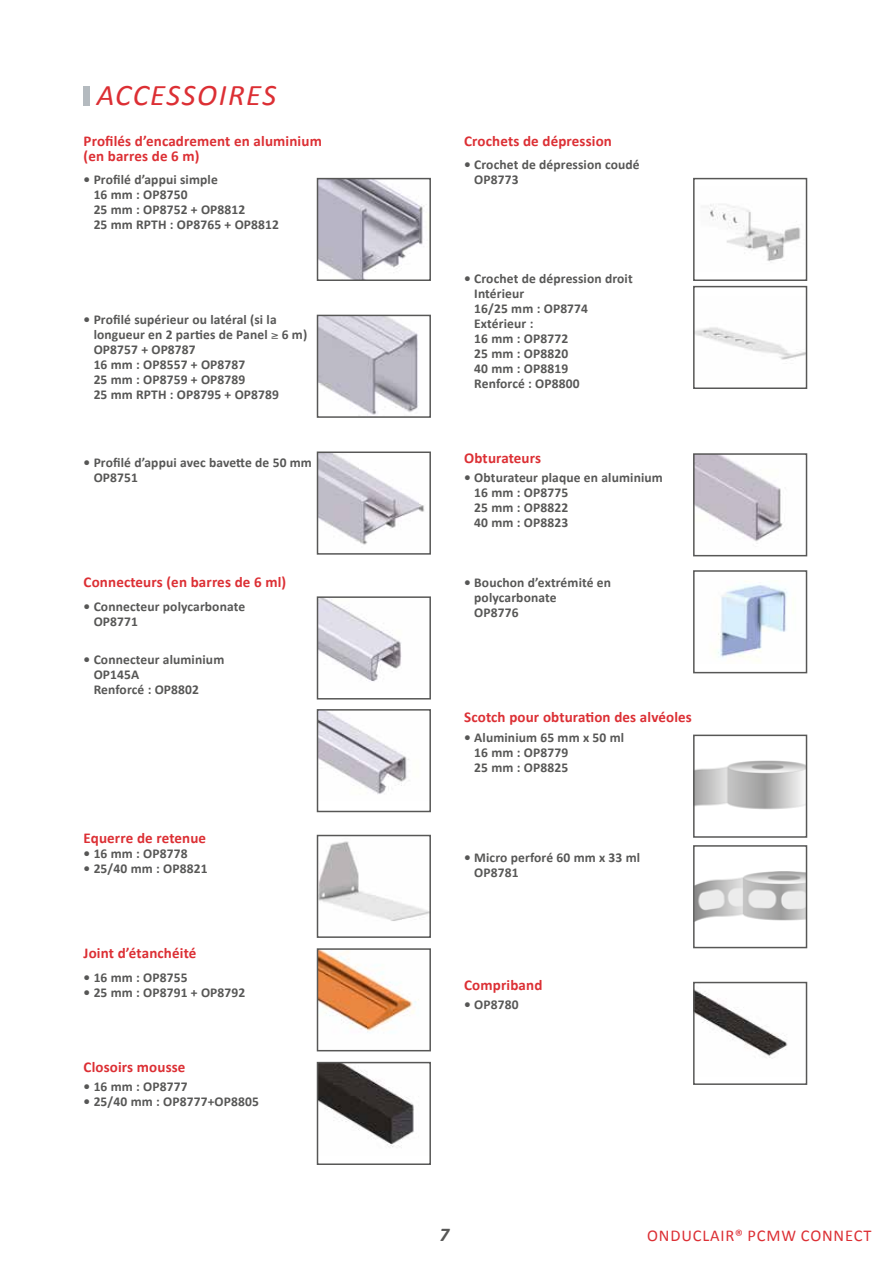
<style>
.page{position:relative;width:893px;height:1263px;background:#fff}
.page>*{position:absolute;margin:0;border:0;box-sizing:border-box;transform-origin:0 0}
.t1{font:italic 30px "Calibri";letter-spacing:.05em;color:#dc2f34}
.t2{font:italic 700 19.5px "Calibri";color:#575756}
.t3{font:16.5px "Calibri";letter-spacing:.05em;color:#dc2f34}
.t4{font:700 15px/15px "Calibri";letter-spacing:.01em;color:#dc2f34}
.t5{font:700 13.5px/15px "Calibri";letter-spacing:.01em;color:#575756}
</style>
<div class="page">
<div style="left:84px;top:86px;width:6px;height:19px;background:#b4babf"></div>
<img style="left:320px;top:181px;width:104px;height:97px">
<div style="left:317px;top:178px;width:114px;height:103px;border:2px solid #575756"></div>
<img style="left:320px;top:318px;width:98px;height:97px">
<div style="left:317px;top:315px;width:114px;height:103px;border:2px solid #575756"></div>
<img style="left:709px;top:204px;width:92px;height:59px">
<div style="left:693px;top:178px;width:114px;height:103px;border:2px solid #575756"></div>
<img style="left:696px;top:327px;width:108px;height:33px">
<div style="left:693px;top:286px;width:114px;height:103px;border:2px solid #575756"></div>
<img style="left:696px;top:456px;width:87px;height:86px">
<div style="left:693px;top:453px;width:114px;height:103px;border:2px solid #575756"></div>
<img style="left:718px;top:581px;width:70px;height:80px">
<div style="left:693px;top:570px;width:114px;height:103px;border:2px solid #575756"></div>
<img style="left:696px;top:761px;width:108px;height:49px">
<div style="left:693px;top:735px;width:114px;height:103px;border:2px solid #575756"></div>
<img style="left:696px;top:871px;width:108px;height:50px">
<div style="left:693px;top:845px;width:114px;height:103px;border:2px solid #575756"></div>
<img style="left:320px;top:1065px;width:94px;height:83px">
<div style="left:317px;top:1062px;width:114px;height:103px;border:2px solid #575756"></div>
<img style="left:696px;top:990px;width:92px;height:69px">
<div style="left:693px;top:982px;width:114px;height:103px;border:2px solid #575756"></div>
<img style="left:320px;top:454px;width:105px;height:91px">
<div style="left:317px;top:451px;width:114px;height:104px;border:2px solid #575756"></div>
<img style="left:320px;top:599px;width:82px;height:83px">
<div style="left:317px;top:596px;width:114px;height:103px;border:2px solid #575756"></div>
<img style="left:320px;top:712px;width:89px;height:82px">
<div style="left:317px;top:709px;width:114px;height:103px;border:2px solid #575756"></div>
<img style="left:320px;top:841px;width:108px;height:80px">
<div style="left:317px;top:835px;width:114px;height:103px;border:2px solid #575756"></div>
<img style="left:320px;top:951px;width:99px;height:82px">
<div style="left:317px;top:948px;width:114px;height:103px;border:2px solid #575756"></div>
<h1 class="t1" style="left:97px;top:75px;width:181px">ACCESSOIRES</h1>
<p class="t4" style="left:84px;top:133px;width:240px">Profilés d’encadrement en aluminium (en barres de 6 m)</p>
<p class="t5" style="left:94px;top:172px;width:187px;text-indent:-10px">• Profilé d’appui simple<br>16 mm : OP8750<br>25 mm : OP8752 + OP8812<br>25 mm RPTH : OP8765 + OP8812</p>
<p class="t5" style="left:94px;top:312px;width:215px;text-indent:-10px">• Profilé supérieur ou latéral (si la longueur en 2 parties de Panel ≥ 6 m)<br>OP8757 + OP8787<br>16 mm : OP8557 + OP8787<br>25 mm : OP8759 + OP8789<br>25 mm RPTH : OP8795 + OP8789</p>
<p class="t5" style="left:94px;top:455px;width:220px;text-indent:-10px">• Profilé d’appui avec bavette de 50 mm<br>OP8751</p>
<p class="t4" style="left:84px;top:575px;width:204px">Connecteurs (en barres de 6 ml)</p>
<p class="t5" style="left:94px;top:599px;width:153px;text-indent:-10px">• Connecteur polycarbonate<br>OP8771</p>
<p class="t5" style="left:94px;top:652px;width:132px;text-indent:-10px">• Connecteur aluminium<br>OP145A<br>Renforcé : OP8802</p>
<p class="t4" style="left:84px;top:830px;width:124px">Equerre de retenue</p>
<p class="t5" style="left:84px;top:845px;width:106px">• 16 mm : OP8778</p>
<p class="t5" style="left:84px;top:860px;width:125px">• 25/40 mm : OP8821</p>
<p class="t4" style="left:84px;top:945px;width:114px">Joint d’étanchéité</p>
<p class="t5" style="left:84px;top:969px;width:106px">• 16 mm : OP8755</p>
<p class="t5" style="left:84px;top:984px;width:163px">• 25 mm : OP8791 + OP8792</p>
<p class="t4" style="left:84px;top:1059px;width:103px">Closoirs mousse</p>
<p class="t5" style="left:84px;top:1079px;width:106px">• 16 mm : OP8777</p>
<p class="t5" style="left:84px;top:1094px;width:177px">• 25/40 mm : OP8777+OP8805</p>
<p class="t4" style="left:464px;top:133px;width:149px">Crochets de dépression</p>
<p class="t5" style="left:474px;top:157px;width:167px;text-indent:-10px">• Crochet de dépression coudé<br>OP8773</p>
<p class="t5" style="left:474px;top:271px;width:160px;text-indent:-10px">• Crochet de dépression droit<br>Intérieur<br>16/25 mm : OP8774<br>Extérieur :<br>16 mm : OP8772<br>25 mm : OP8820<br>40 mm : OP8819<br>Renforcé : OP8800</p>
<p class="t4" style="left:464px;top:450px;width:78px">Obturateurs</p>
<p class="t5" style="left:474px;top:470px;width:190px;text-indent:-10px">• Obturateur plaque en aluminium<br>16 mm : OP8775<br>25 mm : OP8822<br>40 mm : OP8823</p>
<p class="t5" style="left:474px;top:575px;width:138px;text-indent:-10px">• Bouchon d’extrémité en polycarbonate<br>OP8776</p>
<p class="t4" style="left:464px;top:710px;width:229px">Scotch pour obturation des alvéoles</p>
<p class="t5" style="left:474px;top:729px;width:151px;text-indent:-10px">• Aluminium 65 mm x 50 ml<br>16 mm : OP8779<br>25 mm : OP8825</p>
<p class="t5" style="left:474px;top:849px;width:167px;text-indent:-10px">• Micro perforé 60 mm x 33 ml<br>OP8781</p>
<p class="t4" style="left:464px;top:977px;width:80px">Compriband</p>
<p class="t5" style="left:464px;top:997px;width:56px">• OP8780</p>
<h2 class="t2" style="left:439px;top:1222px;width:11px">7</h2>
<p class="t3" style="left:647px;top:1225px;width:226px">ONDUCLAIR® PCMW CONNECT</p>
</div>
